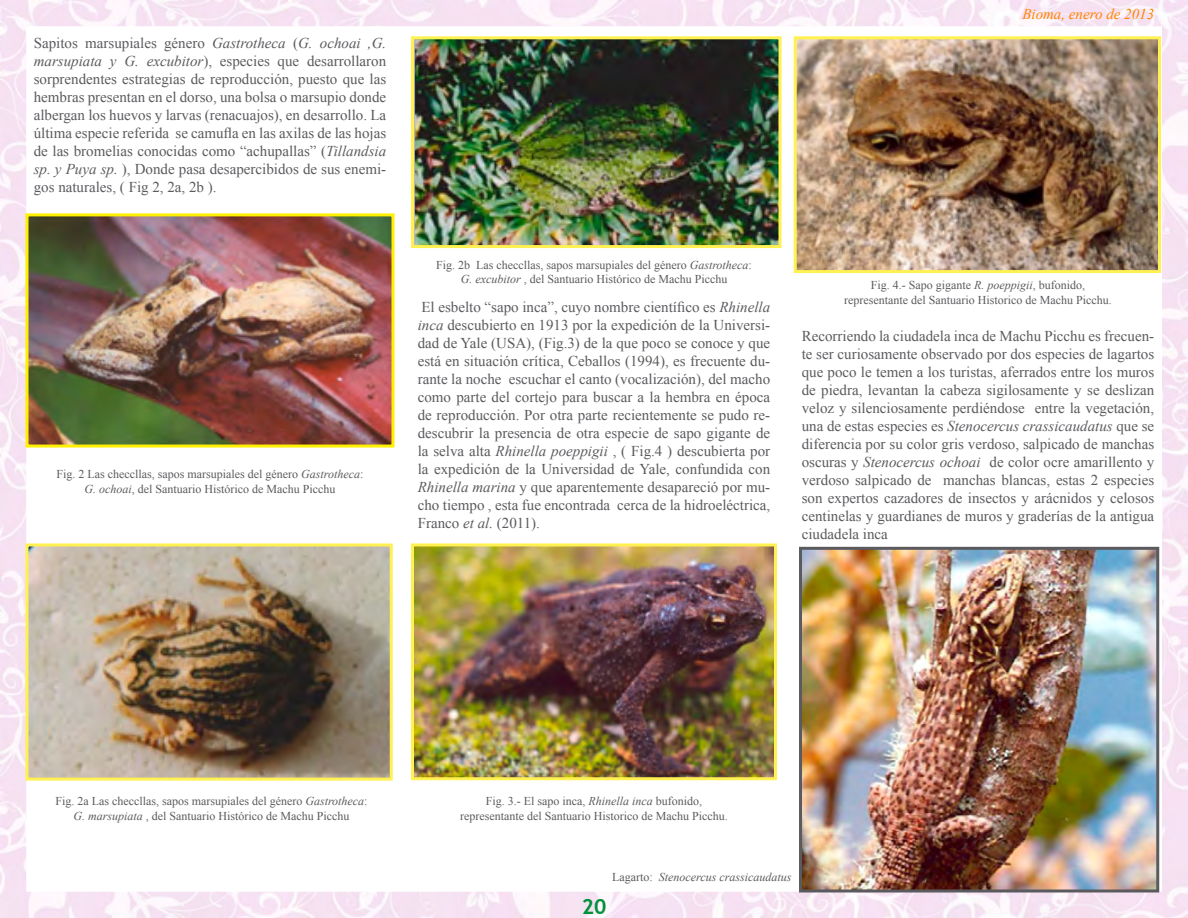
<style>
.page{position:relative;width:1188px;height:918px;background:#fff}
.page>*{position:absolute;margin:0;border:0;box-sizing:border-box;transform-origin:0 0}
.t1{font:700 21px "Trebuchet MS";color:#00913d}
.t2{font:15px/18px "Times New Roman";color:#5b5b5f;text-align:justify}
.t3{font:italic 15px "Times New Roman";color:#ff8300}
.t4{font:12px/14.4px "Times New Roman";color:#5b5b5f;text-align:center}
.t5{font:italic 12px "Times New Roman";color:#5b5b5f}
.s1{font-style:italic}
.s2{font-style:normal}
</style>
<div class="page">
<img style="left:0;top:0;width:1188px;height:918px">
<div style="left:27px;top:27px;width:1135px;height:864px;background:#fff"></div>
<img style="left:30px;top:217px;width:360px;height:227px">
<div style="left:26px;top:213px;width:368px;height:235px;border:3px solid #ffef00"></div>
<img style="left:30px;top:547px;width:359px;height:230px">
<div style="left:26px;top:543px;width:367px;height:238px;border:3px solid #fff152"></div>
<img style="left:415px;top:40px;width:363px;height:204px">
<div style="left:411px;top:36px;width:371px;height:212px;border:3px solid #fff152"></div>
<img style="left:415px;top:547px;width:358px;height:229px">
<div style="left:411px;top:543px;width:366px;height:237px;border:3px solid #fff152"></div>
<img style="left:798px;top:40px;width:359px;height:229px">
<div style="left:794px;top:36px;width:367px;height:237px;border:3px solid #fff152"></div>
<img style="left:803px;top:551px;width:352px;height:337px">
<div style="left:799px;top:547px;width:360px;height:345px;border:3px solid #5b5b5f"></div>
<p class="t2" style="left:34px;top:34px;width:354px">Sapitos marsupiales género <span class="s1">Gastrotheca</span> (<span class="s1">G. ochoai ,G. marsupiata y G. excubitor</span>), especies que desarrollaron sorprendentes estrategias de reproducción, puesto que las hembras presentan en el dorso, una bolsa o marsupio donde albergan los huevos y larvas (renacuajos), en desarrollo. La última especie referida se camufla en las axilas de las hojas de las bromelias conocidas como “achupallas” (<span class="s1">Tillandsia sp. y Puya sp.</span> ), Donde pasa desapercibidos de sus enemi&shy;gos naturales, ( Fig 2, 2a, 2b ).</p>
<p class="t4" style="left:57px;top:467px;width:308px">Fig. 2 Las checcllas, sapos marsupiales del género <span class="s1">Gastrotheca</span>:<br><span class="s1">G. ochoai</span>, del Santuario Histórico de Machu Picchu</p>
<p class="t4" style="left:436px;top:257px;width:317px">Fig. 2b Las checcllas, sapos marsupiales del género <span class="s1">Gastrotheca</span>:<br><span class="s1">G. excubitor</span> , del Santuario Histórico de Machu Picchu</p>
<p class="t2" style="left:418px;top:297px;width:354px">El esbelto “sapo inca”, cuyo nombre científico es <span class="s1">Rhinella inca</span> descubierto en 1913 por la expedición de la Universi&shy;dad de Yale (USA), (Fig.3) de la que poco se conoce y que está en situación crítica, Ceballos (1994), es frecuente du&shy;rante la noche escuchar el canto (vocalización), del macho como parte del cortejo para buscar a la hembra en época de reproducción. Por otra parte recientemente se pudo re&shy;descubrir la presencia de otra especie de sapo gigante de la selva alta <span class="s1">Rhinella poeppigii</span> , ( Fig.4 ) descubierta por la expedición de la Universidad de Yale, confundida con <span class="s1">Rhinella marina</span> y que aparentemente desapareció por mu&shy;cho tiempo , esta fue encontrada cerca de la hidroeléctrica, Franco <span class="s1">et al.</span> (2011).</p>
<p class="t3" style="left:1022px;top:3px;width:133px">Bioma, enero de 2013</p>
<p class="t4" style="left:844px;top:278px;width:269px">Fig. 4.- Sapo gigante <span class="s1">R. poeppigii</span>, bufonido, representante del Santuario Historico de Machu Picchu.</p>
<p class="t2" style="left:802px;top:327px;width:354px">Recorriendo la ciudadela inca de Machu Picchu es frecuen&shy;te ser curiosamente observado por dos especies de lagartos que poco le temen a los turistas, aferrados entre los muros de piedra, levantan la cabeza sigilosamente y se deslizan veloz y silenciosamente perdiéndose entre la vegetación, una de estas especies es <span class="s1">Stenocercus crassicaudatus</span> que se diferencia por su color gris verdoso, salpicado de manchas oscuras y <span class="s1">Stenocercus ochoai</span> de color ocre amarillento y verdoso salpicado de manchas blancas, estas 2 especies son expertos cazadores de insectos y arácnidos y celosos centinelas y guardianes de muros y graderías de la antigua ciudadela inca</p>
<p class="t4" style="left:55px;top:794px;width:314px">Fig. 2a Las checcllas, sapos marsupiales del género <span class="s1">Gastrotheca</span>:<br><span class="s1">G. marsupiata</span> , del Santuario Histórico de Machu Picchu</p>
<p class="t4" style="left:460px;top:794px;width:269px">Fig. 3.- El sapo inca, <span class="s1">Rhinella inca</span> bufonido, representante del Santuario Historico de Machu Picchu.</p>
<p class="t5" style="left:612px;top:869px;width:181px"><span class="s2">Lagarto:</span> Stenocercus crassicaudatus</p>
<h1 class="t1" style="left:582px;top:893px;width:26px">20</h1>
</div>
